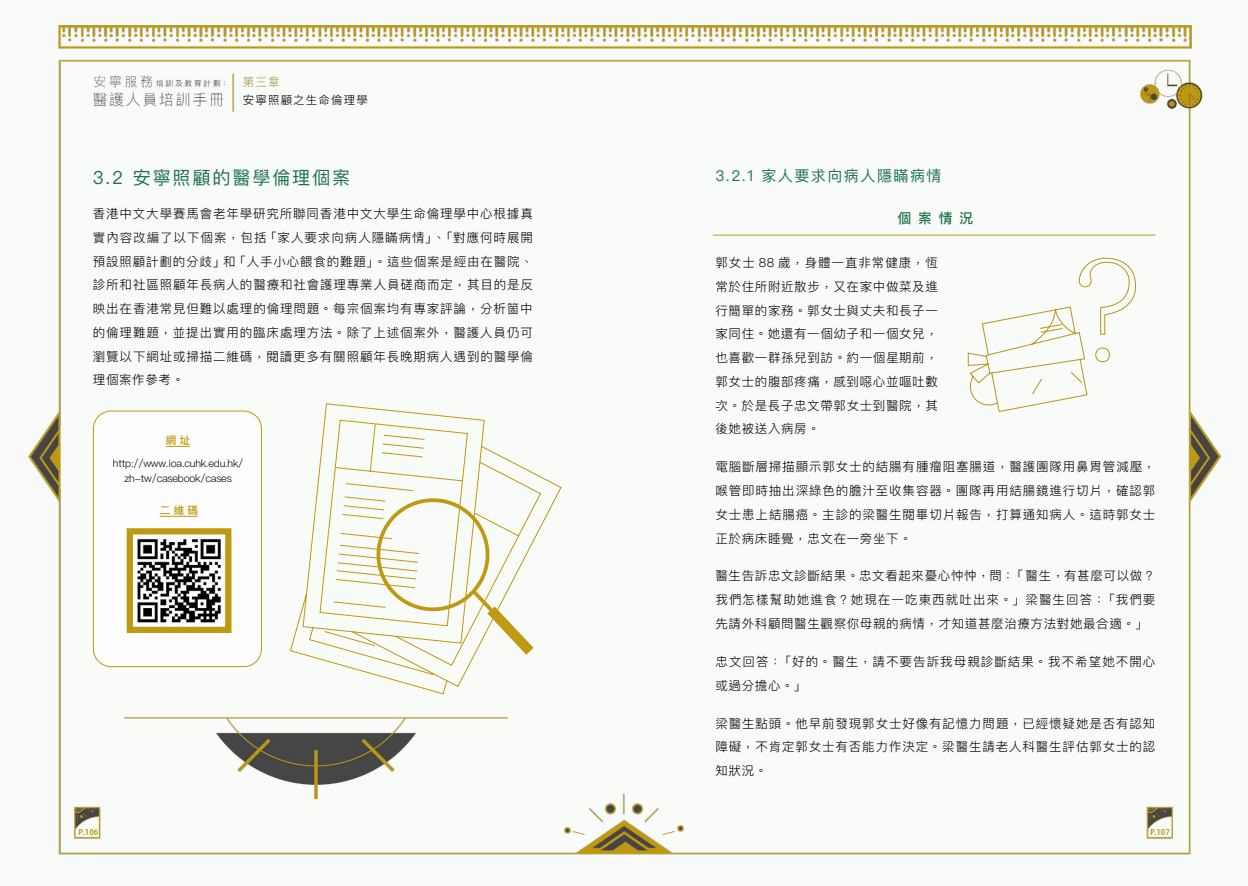
<style>
.page{position:relative;width:1248px;height:886px;background:#fff}
.page>*{position:absolute;margin:0;border:0;box-sizing:border-box;transform-origin:0 0}
.t1{font:18.12px "Ping Fang HK";letter-spacing:.1em;color:#1f7350}
.t2{font:15px "Ping Fang HK";letter-spacing:.1em;color:#1f7350}
.t3{font:500 13.75px "Ping Fang HK";color:#1f7350}
.t4{font:300 12.5px/23.8px "Ping Fang HK";letter-spacing:.07em;color:#000;text-align:justify}
.t5{font:300 11.5px "Ping Fang HK";letter-spacing:.1em;color:#000}
.t6{font:300 11.5px "Ping Fang HK";color:#a79445}
.t7{font:500 10.62px "Ping Fang HK";color:#be9a11}
.t8{font:300 10.38px/15px "Ping Fang HK";letter-spacing:-.02em;color:#000;text-align:center}
.t9{font:700 7.75px "Koz Go Pr 6 N";color:#be9a11}
</style>
<div class="page">
<img style="left:28px;top:25px;width:1194px;height:832px">
<hr style="left:712px;top:235px;width:443px;height:1px;background:#be9a11">
<svg style="left:967px;top:257px;width:169px;height:156px"></svg>
<svg style="left:289px;top:403px;width:273px;height:292px"></svg>
<svg style="left:371px;top:493px;width:173px;height:172px"></svg>
<div style="left:93px;top:411px;width:168px;height:256px;background:#fcfdfc;border-radius:18px"></div>
<div style="left:93px;top:411px;width:168px;height:256px;border:1px solid #be9a11;border-radius:18px"></div>
<svg style="left:166px;top:446px;width:24px;height:1px"></svg>
<hr style="left:160px;top:516px;width:38px;height:1px;background:#be9a11">
<img style="left:137px;top:539px;width:84px;height:84px">
<div style="left:127px;top:528px;width:104px;height:105px;border:6px solid #be9a11"></div>
<img style="left:125px;top:718px;width:382px;height:80px">
<p class="t6" style="left:243px;top:75px;width:38px">第三章</p>
<p class="t5" style="left:243px;top:93px;width:126px">安寧照顧之生命倫理學</p>
<h1 class="t1" style="left:93px;top:166px;width:259px">3.2 安寧照顧的醫學倫理個案</h1>
<p class="t4" style="left:93px;top:202px;width:441px">香港中文大學賽馬會老年學研究所聯同香港中文大學生命倫理學中心根據真實內容改編了以下個案，包括「家人要求向病人隱瞞病情」、「對應何時展開預設照顧計劃的分歧」和「人手小心餵食的難題」。這些個案是經由在醫院、診所和社區照顧年長病人的醫療和社會護理專業人員磋商而定，其目的是反映出在香港常見但難以處理的倫理問題。每宗個案均有專家評論，分析箇中的倫理難題，並提出實用的臨床處理方法。除了上述個案外，醫護人員仍可瀏覽以下網址或掃描二維碼，閱讀更多有關照顧年長晚期病人遇到的醫學倫理個案作參考。</p>
<p class="t7" style="left:166px;top:433px;width:26px">網址</p>
<p class="t8" style="left:113px;top:456px;width:132px">http://www.ioa.cuhk.edu.hk/ zh-tw/casebook/cases</p>
<p class="t7" style="left:160px;top:503px;width:40px">二維碼</p>
<p class="t2" style="left:715px;top:166px;width:227px">3.2.1 家人要求向病人隱瞞病情</p>
<p class="t3" style="left:897px;top:209px;width:77px">個案情況</p>
<p class="t4" style="left:715px;top:251px;width:224px">郭女士 88 歲，身體一直非常健康，恆常於住所附近散步，又在家中做菜及進行簡單的家務。郭女士與丈夫和長子一家同住。她還有一個幼子和一個女兒，也喜歡一群孫兒到訪。約一個星期前，郭女士的腹部疼痛，感到噁心並嘔吐數次。於是長子忠文帶郭女士到醫院，其後她被送入病房。</p>
<p class="t4" style="left:715px;top:455px;width:441px">電腦斷層掃描顯示郭女士的結腸有腫瘤阻塞腸道，醫護團隊用鼻胃管減壓，喉管即時抽出深綠色的膽汁至收集容器。團隊再用結腸鏡進行切片，確認郭女士患上結腸癌。主診的梁醫生閱畢切片報告，打算通知病人。這時郭女士正於病床睡覺，忠文在一旁坐下。</p>
<p class="t4" style="left:715px;top:564px;width:441px">醫生告訴忠文診斷結果。忠文看起來憂心忡忡，問：「醫生，有甚麼可以做？我們怎樣幫助她進食？她現在一吃東西就吐出來。」梁醫生回答：「我們要先請外科顧問醫生觀察你母親的病情，才知道甚麼治療方法對她最合適。」</p>
<p class="t4" style="left:715px;top:649px;width:441px">忠文回答：「好的。醫生，請不要告訴我母親診斷結果。我不希望她不開心或過分擔心。」</p>
<p class="t4" style="left:715px;top:711px;width:441px">梁醫生點頭。他早前發現郭女士好像有記憶力問題，已經懷疑她是否有認知障礙，不肯定郭女士有否能力作決定。梁醫生請老人科醫生評估郭女士的認知狀況。</p>
<p class="t9" style="left:79px;top:827px;width:21px">P.106</p>
<p class="t9" style="left:1149px;top:827px;width:21px">P.107</p>
</div>
